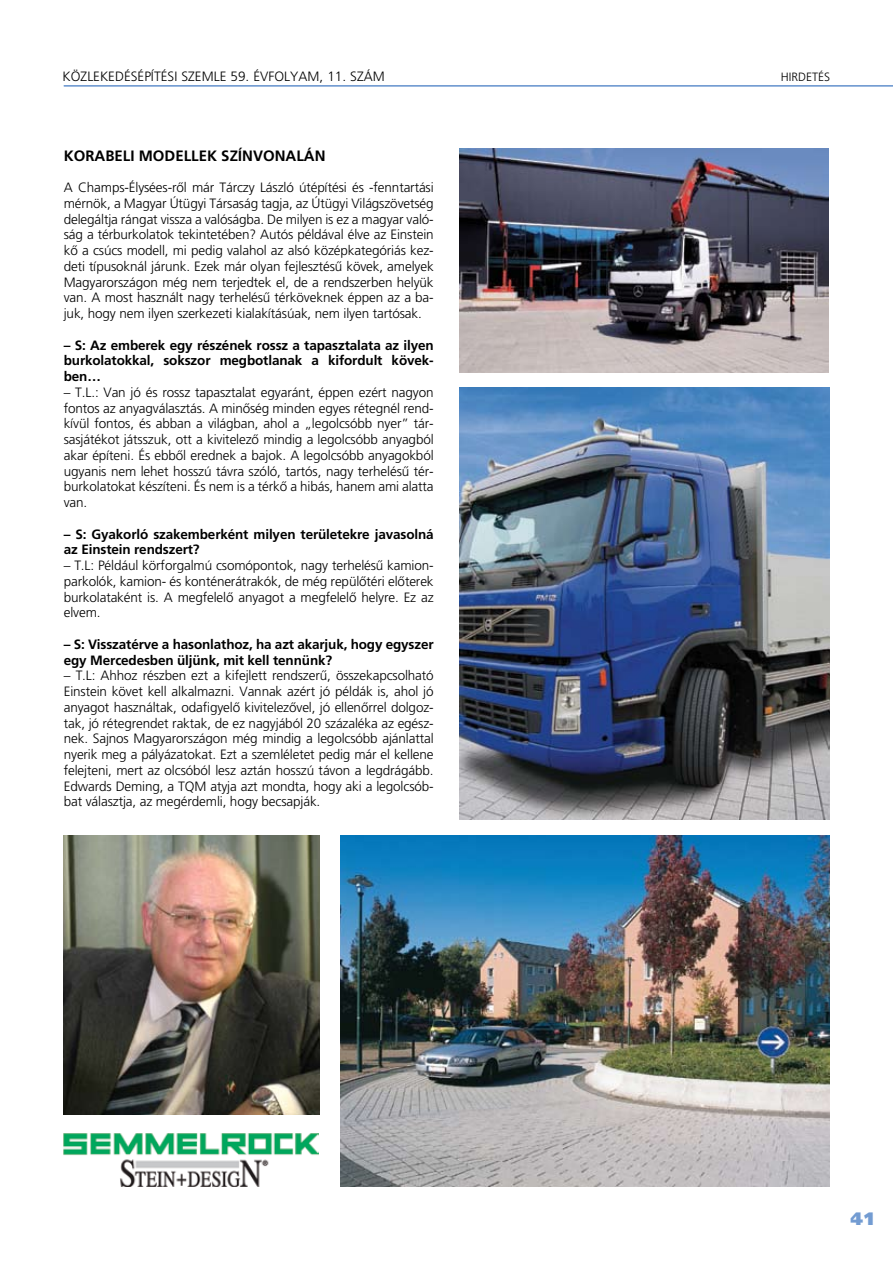
<style>
.page{position:relative;width:893px;height:1263px;background:#fff}
.page>*{position:absolute;margin:0;border:0;box-sizing:border-box;transform-origin:0 0}
.t1{font:900 18px "Frutiger H";color:#739cd2}
.t2{font:700 15px "Frutiger H";color:#000}
.t3{font:300 13.5px/15.8px "Frutiger H";letter-spacing:-.01em;color:#000;text-align:justify}
.t4{font:700 13.5px/15.8px "Frutiger H";letter-spacing:-.01em;color:#000}
.t5{font:300 12px "Frutiger H";color:#000}
</style>
<div class="page">
<hr style="left:64px;top:85px;width:829px;height:2px;background:#739cd2">
<img style="left:64px;top:835px;width:256px;height:279px">
<img style="left:64px;top:1134px;width:255px;height:52px">
<img style="left:340px;top:835px;width:489px;height:351px">
<img style="left:459px;top:388px;width:370px;height:432px">
<img style="left:459px;top:149px;width:369px;height:223px">
<p class="t3" style="left:63px;top:69px;width:200px">KÖZLEKEDÉSÉPÍTÉSI SZEMLE 59. évfolyam</p>
<p class="t3" style="left:319px;top:69px;width:40px">, 11. szám</p>
<p class="t2" style="left:64px;top:146px;width:11px">KOR</p>
<p class="t2" style="left:95px;top:146px;width:55px">ABELI MODELLEK</p>
<p class="t2" style="left:221px;top:146px;width:33px">SZÍNVON</p>
<p class="t2" style="left:285px;top:146px;width:21px">ALÁN</p>
<p class="t3" style="left:64px;top:179px;width:371px">A Champs-Élysées-rôl már Tárczy László útépítési és -fenntartási mérnök, a Magyar Útügyi Társaság tagja, az Útügyi Világszövetség delegáltja rángat vissza a valóságba. De milyen is ez a magyar való&shy;ság a térburkolatok tekintetében? Autós példával élve az Einstein kô a csúcs modell, mi pedig valahol az alsó középkategóriás kez&shy;deti típusoknál járunk. Ezek már olyan fejlesztésû kövek, amelyek Magyarországon még nem terjedtek el, de a rendszerben helyük van. A most használt nagy terhelésû térköveknek éppen az a ba&shy;juk, hogy nem ilyen szerkezeti kialakításúak, nem ilyen tartósak.</p>
<p class="t4" style="left:64px;top:337px;width:371px;text-align:justify">– S: Az emberek egy részének rossz a tapasztalata az ilyen burkolatokkal, sokszor megbotlanak a kifordult kövek&shy;ben…</p>
<p class="t3" style="left:64px;top:384px;width:371px">– T.L.: Van jó és rossz tapasztalat egyaránt, éppen ezért nagyon fontos az anyagválasztás. A minôség minden egyes rétegnél rend&shy;kívül fontos, és abban a világban, ahol a „legolcsóbb nyer” tár&shy;sasjátékot játsszuk, ott a kivitelezô mindig a legolcsóbb anyagból akar építeni. És ebbôl erednek a bajok. A legolcsóbb anyagokból ugyanis nem lehet hosszú távra szóló, tartós, nagy terhelésû tér&shy;burkolatokat készíteni. És nem is a térkô a hibás, hanem ami alatta van.</p>
<p class="t4" style="left:64px;top:526px;width:371px">– S: Gyakorló szakemberként milyen területekre javasolná az Einstein rendszert?</p>
<p class="t3" style="left:64px;top:557px;width:371px">– T.L: Például körforgalmú csomópontok, nagy terhelésû kamion&shy;parkolók, kamion- és konténerátrakók, de még repülôtéri elôterek burkolataként is. A megfelelô anyagot a megfelelô helyre. Ez az elvem.</p>
<p class="t4" style="left:64px;top:636px;width:371px">– S: Visszatérve a hasonlathoz, ha azt akarjuk, hogy egyszer egy Mercedesben üljünk, mit kell tennünk?</p>
<p class="t3" style="left:64px;top:668px;width:371px">– T.L: Ahhoz részben ezt a kifejlett rendszerû, összekapcsolható Einstein követ kell alkalmazni. Vannak azért jó példák is, ahol jó anyagot használtak, odafigyelô kivitelezôvel, jó ellenôrrel dolgoz&shy;tak, jó rétegrendet raktak, de ez nagyjából 20 százaléka az egész&shy;nek. Sajnos Magyarországon még mindig a legolcsóbb ajánlattal nyerik meg a pályázatokat. Ezt a szemléletet pedig már el kellene felejteni, mert az olcsóból lesz aztán hosszú távon a legdrágább.<br>Edwards Deming, a TQM atyja azt mondta, hogy aki a legolcsób&shy;bat választja, az megérdemli, hogy becsapják.</p>
<p class="t5" style="left:781px;top:70px;width:51px">HIRDETÉS</p>
<h1 class="t1" style="left:850px;top:1208px;width:13px">41</h1>
</div>
